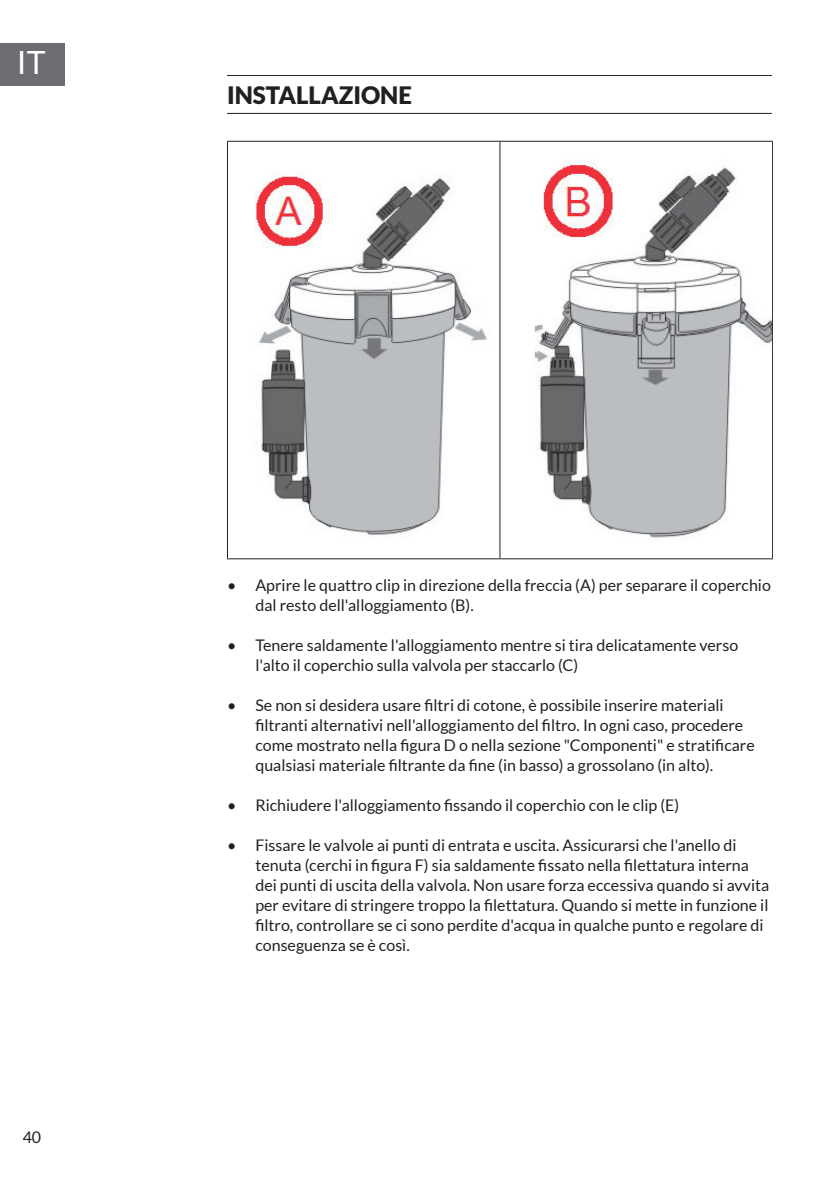
<style>
.page{position:relative;width:840px;height:1191px;background:#fff}
.page>*{position:absolute;margin:0;border:0;box-sizing:border-box;transform-origin:0 0}
.t1{font:32px "Lato";color:#fff}
.t2{font:900 24px "Lato";color:#231f20}
.t3{font:16px/20px "Lato";color:#231f20}
</style>
<div class="page">
<div style="left:0;top:43px;width:65px;height:42px;background:#6c6d70"></div>
<hr style="left:227px;top:75px;width:544px;height:1px;background:#231f20">
<hr style="left:227px;top:113px;width:544px;height:1px;background:#231f20">
<hr style="left:227px;top:141px;width:272px;height:1px;background:#231f20">
<hr style="left:227px;top:142px;width:1px;height:416px;background:#231f20">
<hr style="left:499px;top:141px;width:273px;height:1px;background:#231f20">
<hr style="left:499px;top:142px;width:1px;height:416px;background:#231f20">
<hr style="left:771px;top:142px;width:1px;height:416px;background:#231f20">
<hr style="left:227px;top:558px;width:272px;height:1px;background:#231f20">
<hr style="left:499px;top:558px;width:273px;height:1px;background:#231f20">
<img style="left:254px;top:174px;width:233px;height:361px">
<img style="left:534px;top:160px;width:236px;height:378px">
<h1 class="t1" style="left:17px;top:45px;width:30px">IT</h1>
<h2 class="t2" style="left:227px;top:82px;width:186px">INSTALLAZIONE</h2>
<p class="t3" style="left:23px;top:1127px;width:20px">40</p>
<p class="t3" style="left:255px;top:575px;width:516px;text-indent:-28px">• Aprire le quattro clip in direzione della freccia (A) per separare il coperchio dal resto dell'alloggiamento (B).</p>
<p class="t3" style="left:255px;top:635px;width:484px;text-indent:-28px">• Tenere saldamente l'alloggiamento mentre si tira delicatamente verso l'alto il coperchio sulla valvola per staccarlo (C)</p>
<p class="t3" style="left:255px;top:695px;width:500px;text-indent:-28px">• Se non si desidera usare filtri di cotone, è possibile inserire materiali filtranti alternativi nell'alloggiamento del filtro. In ogni caso, procedere come mostrato nella figura D o nella sezione "Componenti" e stratificare qualsiasi materiale filtrante da fine (in basso) a grossolano (in alto).</p>
<p class="t3" style="left:227px;top:795px;width:453px">• Richiudere l'alloggiamento fissando il coperchio con le clip (E)</p>
<p class="t3" style="left:255px;top:835px;width:515px;text-indent:-28px">• Fissare le valvole ai punti di entrata e uscita. Assicurarsi che l'anello di tenuta (cerchi in figura F) sia saldamente fissato nella filettatura interna dei punti di uscita della valvola. Non usare forza eccessiva quando si avvita per evitare di stringere troppo la filettatura. Quando si mette in funzione il filtro, controllare se ci sono perdite d'acqua in qualche punto e regolare di conseguenza se è così.</p>
</div>
